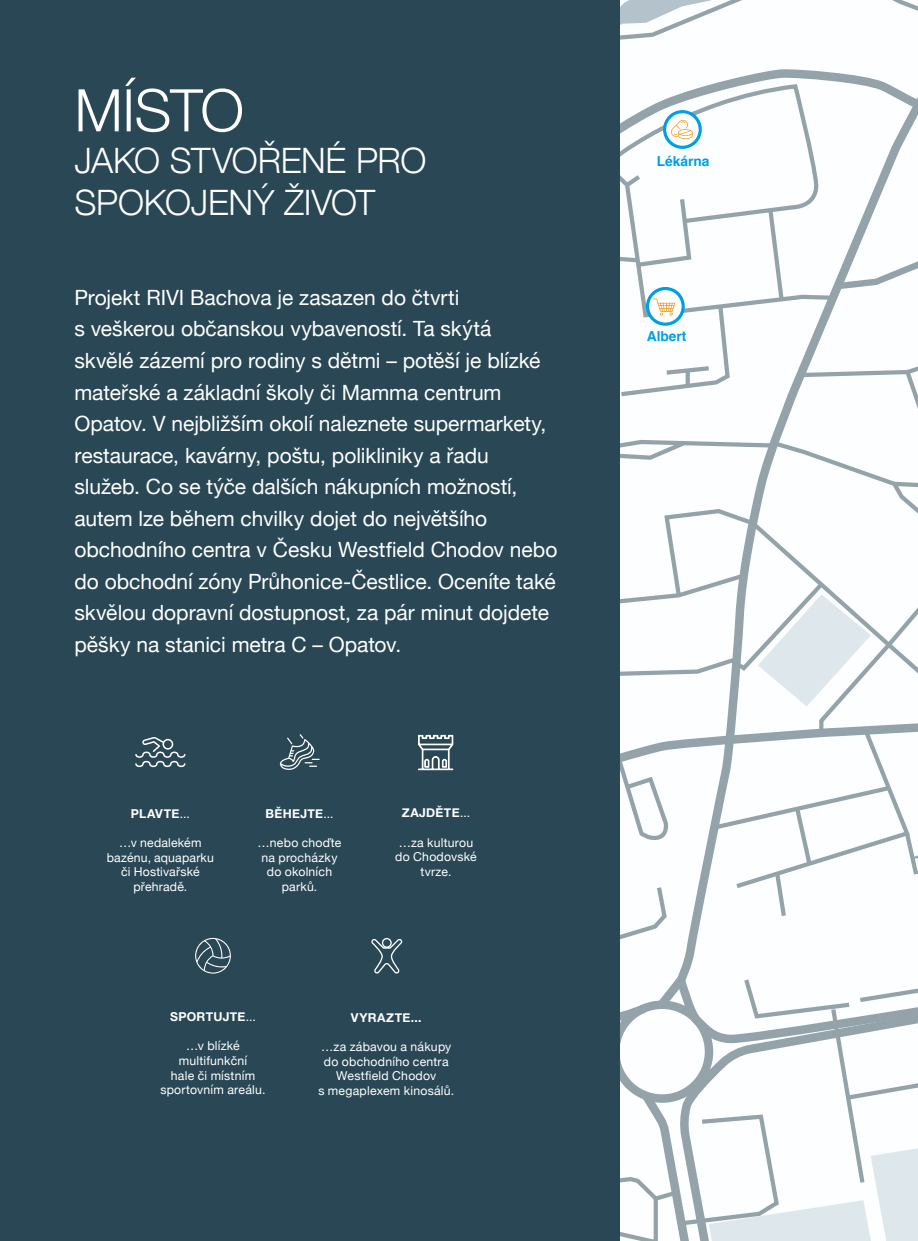
<style>
.page{position:relative;width:918px;height:1241px;background:#fff}
.page>*{position:absolute;margin:0;border:0;box-sizing:border-box;transform-origin:0 0}
.t1{font:300 58.8px "Helvetica Neue";letter-spacing:-.02em;color:#fff}
.t2{font:300 35px/42px "Helvetica Neue";letter-spacing:-.01em;color:#fff}
.t3{font:21px/31.5px "Helvetica Neue";color:#fff}
.t4{font:700 13.83px "Helvetica";color:#009fe3}
.t5{font:12.25px/14.7px "Helvetica Neue";letter-spacing:.02em;color:#fff;text-align:center}
.t6{font:700 12.25px "Helvetica Neue";letter-spacing:.02em;color:#fff}
.t7{font:700 12.25px "Helvetica Neue";letter-spacing:.04em;color:#fff}
.s1{font-weight:400}
</style>
<div class="page">
<div style="left:0;top:0;width:620px;height:1240px;background:#294754"></div>
<svg style="left:135px;top:737px;width:50px;height:30px"></svg>
<svg style="left:280px;top:734px;width:40px;height:35px"></svg>
<svg style="left:195px;top:937px;width:36px;height:36px"></svg>
<svg style="left:371px;top:938px;width:31px;height:36px"></svg>
<svg style="left:418px;top:734px;width:35px;height:36px"></svg>
<svg style="left:620px;top:0;width:298px;height:86px"></svg>
<svg style="left:620px;top:86px;width:298px;height:1154px"></svg>
<h1 class="t1" style="left:74px;top:63px;width:171px">MÍSTO</h1>
<h2 class="t2" style="left:74px;top:137px;width:353px">JAKO STVOŘENÉ PRO<br>SPOKOJENÝ ŽIVOT</h2>
<p class="t3" style="left:74px;top:283px;width:484px">Projekt RIVI Bachova je zasazen do čtvrti<br>s veškerou občanskou vybaveností. Ta skýtá<br>skvělé zázemí pro rodiny s dětmi – potěší je blízké mateřské a základní školy či Mamma centrum Opatov. V nejbližším okolí naleznete supermarkety, restaurace, kavárny, poštu, polikliniky a řadu služeb. Co se týče dalších nákupních možností, autem lze během chvilky dojet do největšího obchodního centra v Česku Westfield Chodov nebo do obchodní zóny Průhonice-Čestlice. Oceníte také skvělou dopravní dostupnost, za pár minut dojdete pěšky na stanici metra C – Opatov.</p>
<p class="t6" style="left:131px;top:803px;width:60px">PLAVTE<span class="s1">...</span></p>
<p class="t5" style="left:107px;top:835px;width:109px">…v nedalekém bazénu, aquaparku či Hostivařské přehradě.</p>
<p class="t6" style="left:265px;top:803px;width:70px">BĚHEJTE<span class="s1">...</span></p>
<p class="t5" style="left:258px;top:835px;width:85px">…nebo choďte na procházky do okolních parků.</p>
<p class="t6" style="left:402px;top:803px;width:70px">ZAJDĚTE<span class="s1">...</span></p>
<p class="t5" style="left:395px;top:835px;width:83px">…za kulturou do Chodovské tvrze.</p>
<p class="t6" style="left:170px;top:1006px;width:87px">SPORTUJTE<span class="s1">...</span></p>
<p class="t5" style="left:160px;top:1039px;width:107px">…v blízké multifunkční<br>hale či místním sportovním areálu.</p>
<p class="t7" style="left:351px;top:1007px;width:72px">VYRAZTE...</p>
<p class="t5" style="left:318px;top:1039px;width:137px">…za zábavou a nákupy do obchodního centra<br>Westfield Chodov<br>s megaplexem kinosálů.</p>
<p class="t4" style="left:657px;top:150px;width:54px">Lékárna</p>
<p class="t4" style="left:647px;top:325px;width:41px">Albert</p>
</div>
